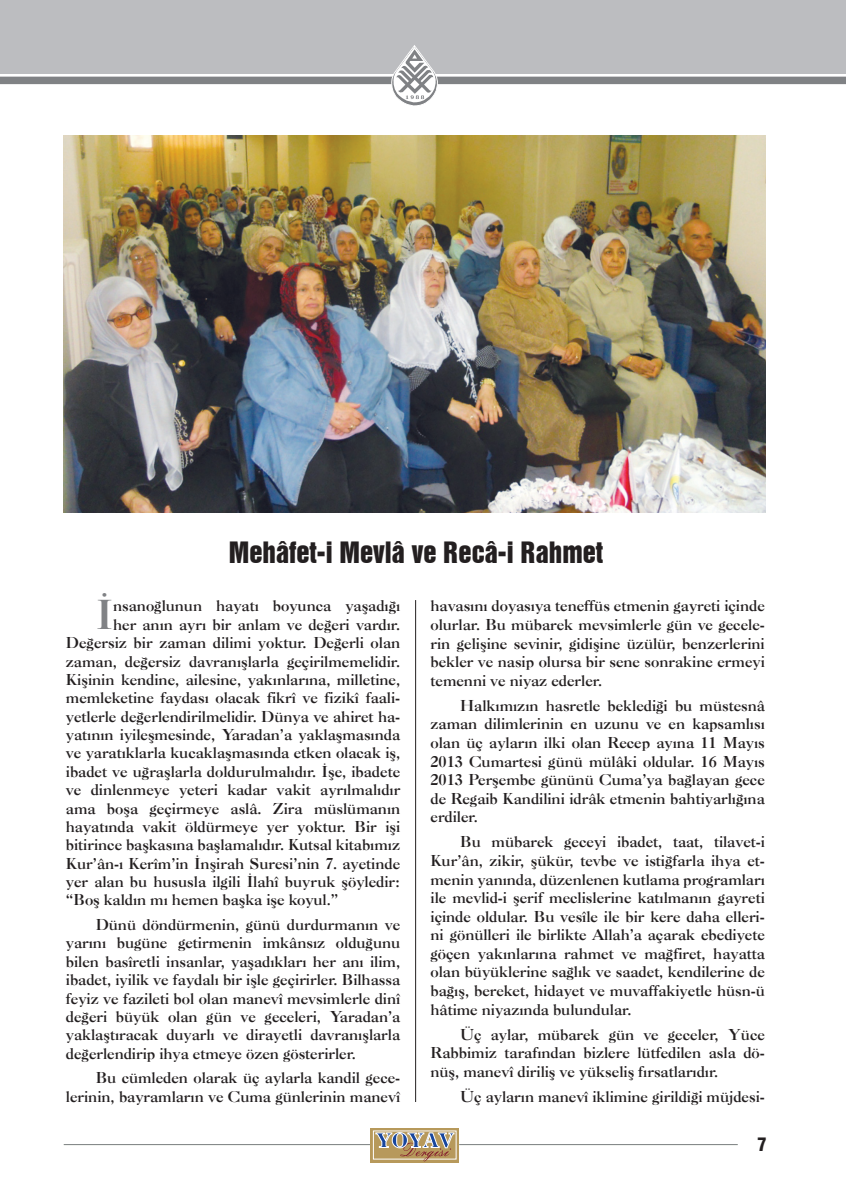
<style>
.page{position:relative;width:846px;height:1203px;background:#fff}
.page>*{position:absolute;margin:0;border:0;box-sizing:border-box;transform-origin:0 0}
.t1{font:700 39.75px "Caslon BT";color:#808285}
.t2{font:27px "Swiss 921 BT Regular A";color:#231f20}
.t3{font:900 condensed 18px "Swiss 721 BT";color:#231f20}
.t4{font:700 15px/18.6px "Caslon BT";color:#231f20;text-align:justify}
</style>
<div class="page">
<div style="left:0;top:0;width:846px;height:74px;background:#bcbdc0"></div>
<div style="left:0;top:77px;width:846px;height:7px;background:#808285"></div>
<svg style="left:391px;top:45px;width:47px;height:61px"></svg>
<hr style="left:64px;top:1144px;width:306px;height:1px;background:#808285">
<hr style="left:459px;top:1144px;width:279px;height:1px;background:#808285">
<svg style="left:370px;top:1128px;width:89px;height:34px"></svg>
<div style="left:373px;top:1131px;width:83px;height:28px;border:1px solid #fff"></div>
<svg style="left:376px;top:1132px;width:78px;height:29px;background:#af9e83"></svg>
<hr style="left:415px;top:600px;width:1px;height:502px;background:#231f20">
<img style="left:64px;top:136px;width:701px;height:377px">
<h2 class="t2" style="left:229px;top:535px;width:376px">Mehâfet-i Mevlâ ve Recâ-i Rahmet</h2>
<h1 class="t1" style="left:96px;top:591px;width:19px">İ</h1>
<p class="t4" style="left:113px;top:597px;width:289px">nsanoğlunun hayatı boyunca yaşadığı</p>
<p class="t4" style="left:113px;top:615px;width:289px">her anın ayrı bir anlam ve değeri vardır.</p>
<p class="t4" style="left:66px;top:633px;width:336px">Değersiz bir zaman dilimi yoktur. Değerli olan</p>
<p class="t4" style="left:66px;top:652px;width:336px">zaman, değersiz davranışlarla geçirilmemelidir.</p>
<p class="t4" style="left:66px;top:670px;width:336px">Kişinin kendine, ailesine, yakınlarına, milletine,</p>
<p class="t4" style="left:66px;top:689px;width:336px">memleketine faydası olacak fikrî ve fizikî faali-</p>
<p class="t4" style="left:66px;top:707px;width:336px">yetlerle değerlendirilmelidir. Dünya ve ahiret ha-</p>
<p class="t4" style="left:66px;top:725px;width:336px">yatının iyileşmesinde, Yaradan’a yaklaşmasında</p>
<p class="t4" style="left:66px;top:744px;width:336px">ve yaratıklarla kucaklaşmasında etken olacak iş,</p>
<p class="t4" style="left:66px;top:762px;width:336px">ibadet ve uğraşlarla doldurulmalıdır. İşe, ibadete</p>
<p class="t4" style="left:66px;top:780px;width:336px">ve dinlenmeye yeteri kadar vakit ayrılmalıdır</p>
<p class="t4" style="left:66px;top:799px;width:336px">ama boşa geçirmeye aslâ. Zira müslümanın</p>
<p class="t4" style="left:66px;top:817px;width:336px">hayatında vakit öldürmeye yer yoktur. Bir işi</p>
<p class="t4" style="left:66px;top:835px;width:336px">bitirince başkasına başlamalıdır. Kutsal kitabımız</p>
<p class="t4" style="left:66px;top:854px;width:336px">Kur’ân-ı Kerîm’in İnşirah Suresi’nin 7. ayetinde</p>
<p class="t4" style="left:66px;top:872px;width:336px">yer alan bu hususla ilgili İlahî buyruk şöyledir:</p>
<p class="t4" style="left:66px;top:891px;width:274px">“Boş kaldın mı hemen başka işe koyul.”</p>
<p class="t4" style="left:66px;top:915px;width:336px;text-indent:30px">Dünü döndürmenin, günü durdurmanın ve yarını bugüne getirmenin imkânsız olduğunu bilen basîretli insanlar, yaşadıkları her anı ilim, ibadet, iyilik ve faydalı bir işle geçirirler. Bilhassa feyiz ve fazileti bol olan manevî mevsimlerle dinî değeri büyük olan gün ve geceleri, Yaradan’a yaklaştıracak duyarlı ve dirayetli davranışlarla değerlendirip ihya etmeye özen gösterirler.</p>
<p class="t4" style="left:66px;top:1069px;width:336px;text-align:right">Bu cümleden olarak üç aylarla kandil gece&shy;lerinin, bayramların ve Cuma günlerinin manevî</p>
<p class="t4" style="left:431px;top:597px;width:336px">havasını doyasıya teneffüs etmenin gayreti içinde olurlar. Bu mübarek mevsimlerle gün ve gecele&shy;rin gelişine sevinir, gidişine üzülür, benzerlerini bekler ve nasip olursa bir sene sonrakine ermeyi temenni ve niyaz ederler.</p>
<p class="t4" style="left:431px;top:696px;width:336px;text-indent:30px">Halkımızın hasretle beklediği bu müstesnâ zaman dilimlerinin en uzunu ve en kapsamlısı olan üç ayların ilki olan Recep ayına 11 Mayıs 2013 Cumartesi günü mülâki oldular. 16 Mayıs 2013 Perşembe gününü Cuma’ya bağlayan gece de Regaib Kandilini idrâk etmenin bahtiyarlığına erdiler.</p>
<p class="t4" style="left:431px;top:833px;width:336px;text-indent:30px">Bu mübarek geceyi ibadet, taat, tilavet-i Kur’ân, zikir, şükür, tevbe ve istiğfarla ihya et&shy;menin yanında, düzenlenen kutlama programları ile mevlid-i şerif meclislerine katılmanın gayreti içinde oldular. Bu vesîle ile bir kere daha elleri&shy;ni gönülleri ile birlikte Allah’a açarak ebediyete göçen yakınlarına rahmet ve mağfiret, hayatta olan büyüklerine sağlık ve saadet, kendilerine de bağış, bereket, hidayet ve muvaffakiyetle hüsn-ü hâtime niyazında bulundular.</p>
<p class="t4" style="left:431px;top:1025px;width:336px;text-indent:30px">Üç aylar, mübarek gün ve geceler, Yüce Rabbimiz tarafından bizlere lütfedilen asla dö&shy;nüş, manevî diriliş ve yükseliş fırsatlarıdır.</p>
<p class="t4" style="left:460px;top:1087px;width:306px">Üç ayların manevî iklimine girildiği müjdesi-</p>
<p class="t3" style="left:757px;top:1134px;width:11px">7</p>
</div>
